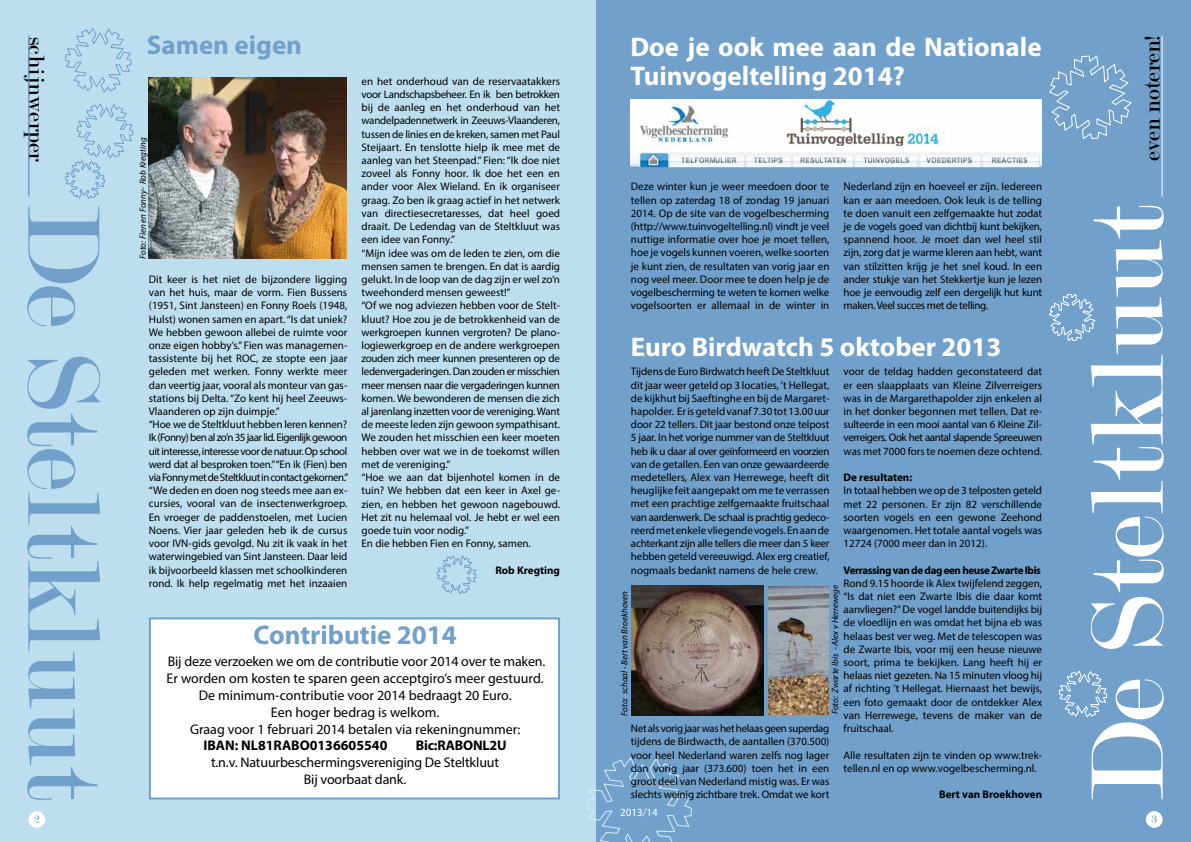
<style>
.page{position:relative;width:1191px;height:842px;background:#fff}
.page>*{position:absolute;margin:0;border:0;box-sizing:border-box;transform-origin:0 0}
.t1{font:110px "Modern";color:#fff}
.t2{font:110px "Modern";color:#71a0cb}
.t3{font:700 27px/29px "Myriad Pro";color:#fff}
.t4{font:700 27px "Myriad Pro";color:#71a0cb}
.t5{font:24px "Modern";color:#000}
.t6{font:14px/16.8px "Myriad Pro";letter-spacing:-.005em;color:#000;text-align:center}
.t7{font:700 14px "Myriad Pro";color:#000}
.t8{font:12px "Modern";color:#71a0cb}
.t9{font:11px/13.2px "Myriad Pro";color:#000;text-align:justify}
.t10{font:700 11px "Myriad Pro";letter-spacing:-.01em;color:#000}
.t11{font:700 11px "Myriad Pro";letter-spacing:-.04em;color:#000}
.t12{font:11px "Myriad Pro";color:#fff}
.t13{font:italic 9px "Myriad Pro";color:#000}
</style>
<div class="page">
<div style="left:595px;top:0;width:596px;height:842px;background:#71a0cb"></div>
<div style="left:0;top:0;width:595px;height:842px;background:#bcdeef"></div>
<hr style="left:1161px;top:36px;width:1px;height:161px;background:#fff">
<hr style="left:28px;top:35px;width:1px;height:161px;background:#71a0cb">
<svg style="left:587px;top:757px;width:105px;height:85px"></svg>
<div style="left:1145px;top:811px;width:17px;height:17px;background:#fff;border-radius:50%"></div>
<div style="left:28px;top:811px;width:17px;height:17px;background:#fff;border-radius:50%"></div>
<hr style="left:29px;top:36px;width:1px;height:161px;background:#71a0cb">
<svg style="left:65px;top:28px;width:67px;height:64px"></svg>
<svg style="left:1049px;top:55px;width:83px;height:85px"></svg>
<img style="left:149px;top:77px;width:197px;height:182px">
<svg style="left:65px;top:103px;width:69px;height:96px"></svg>
<svg style="left:1049px;top:294px;width:46px;height:47px"></svg>
<img style="left:630px;top:100px;width:411px;height:68px">
<svg style="left:1058px;top:670px;width:49px;height:48px"></svg>
<img style="left:768px;top:586px;width:61px;height:128px">
<img style="left:631px;top:586px;width:132px;height:130px">
<svg style="left:436px;top:555px;width:41px;height:39px"></svg>
<div style="left:149px;top:617px;width:411px;height:182px;background:#fff;border:2px solid #71a0cb"></div>
<h3 class="t5" style="left:49px;top:37px;width:127px;rotate:90deg">schijnwerper</h3>
<h1 class="t2" style="left:118px;top:204px;width:598px;rotate:90deg">De Steltkluut</h1>
<h2 class="t4" style="left:147px;top:28px;width:157px">Samen eigen</h2>
<p class="t13" style="left:137px;top:259px;width:123px;rotate:-90deg">Foto: Fien en Fonny- Rob Kregting</p>
<p class="t9" style="left:149px;top:272px;width:201px;text-align:left">Dit keer is het niet de bijzondere ligging van het huis, maar de vorm. Fien Bussens (1951, Sint Jansteen) en Fonny Roels (1948, Hulst) wonen samen en apart. “Is dat uniek?<br>We hebben gewoon allebei de ruimte voor onze eigen hobby’s.” Fien was managemen&shy;tassistente bij het ROC, ze stopte een jaar geleden met werken. Fonny werkte meer dan veertig jaar, vooral als monteur van gas&shy;stations bij Delta. “Zo kent hij heel Zeeuws-Vlaanderen op zijn duimpje.”<br>“Hoe we de Steltkluut hebben leren kennen?<br>Ik (Fonny) ben al zo’n 35 jaar lid. Eigenlijk gewoon uit interesse, interesse voor de natuur. Op school werd dat al besproken toen.” “En ik (Fien) ben via Fonny met de Steltkluut in contact gekomen.” “We deden en doen nog steeds mee aan ex&shy;cursies, vooral van de insectenwerkgroep.<br>En vroeger de paddenstoelen, met Lucien Noens. Vier jaar geleden heb ik de cursus voor IVN-gids gevolgd. Nu zit ik vaak in het waterwingebied van Sint Jansteen. Daar leid ik bijvoorbeeld klassen met schoolkinderen rond. Ik help regelmatig met het inzaaien</p>
<p class="t9" style="left:361px;top:74px;width:200px;text-align:left">en het onderhoud van de reservaatakkers voor Landschapsbeheer. En ik ben betrokken bij de aanleg en het onderhoud van het wandelpadennetwerk in Zeeuws-Vlaanderen, tussen de linies en de kreken, samen met Paul Steijaart. En tenslotte hielp ik mee met de aanleg van het Steenpad.” Fien: “Ik doe niet zoveel als Fonny hoor. Ik doe het een en ander voor Alex Wieland. En ik organiseer graag. Zo ben ik graag actief in het netwerk van directiesecretaresses, dat heel goed draait. De Ledendag van de Steltkluut was een idee van Fonny.”<br>“Mijn idee was om de leden te zien, om die mensen samen te brengen. En dat is aardig gelukt. In de loop van de dag zijn er wel zo’n tweehonderd mensen geweest!”<br>“Of we nog adviezen hebben voor de Stelt&shy;kluut? Hoe zou je de betrokkenheid van de werkgroepen kunnen vergroten? De plano&shy;logiewerkgroep en de andere werkgroepen zouden zich meer kunnen presenteren op de ledenvergaderingen. Dan zouden er misschien meer mensen naar die vergaderingen kunnen komen. We bewonderen de mensen die zich al jarenlang inzetten voor de vereniging. Want de meeste leden zijn gewoon sympathisant.<br>We zouden het misschien een keer moeten hebben over wat we in de toekomst willen met de vereniging.”<br>“Hoe we aan dat bijenhotel komen in de tuin? We hebben dat een keer in Axel ge&shy;zien, en hebben het gewoon nagebouwd.<br>Het zit nu helemaal vol. Je hebt er wel een goede tuin voor nodig.”<br>En die hebben Fien en Fonny, samen.</p>
<p class="t10" style="left:495px;top:563px;width:66px">Rob Kregting</p>
<h2 class="t4" style="left:253px;top:618px;width:205px">Contributie 2014</h2>
<p class="t6" style="left:167px;top:653px;width:380px">Bij deze verzoeken we om de contributie voor 2014 over te maken.<br>Er worden om kosten te sparen geen acceptgiro’s meer gestuurd.<br>De minimum-contributie voor 2014 bedraagt 20 Euro.<br>Een hoger bedrag is welkom.<br>Graag voor 1 februari 2014 betalen via rekeningnummer:</p>
<p class="t7" style="left:203px;top:736px;width:185px">IBAN: NL81RABO0136605540</p>
<p class="t7" style="left:416px;top:736px;width:92px">Bic:RABONL2U</p>
<p class="t6" style="left:211px;top:754px;width:289px">t.n.v. Natuurbeschermingsvereniging De Steltkluut<br>Bij voorbaat dank.</p>
<h2 class="t3" style="left:630px;top:31px;width:412px">Doe je ook mee aan de Nationale<br>Tuinvogeltelling 2014?</h2>
<p class="t9" style="left:631px;top:180px;width:200px">Deze winter kun je weer meedoen door te tellen op zaterdag 18 of zondag 19 januari 2014. Op de site van de vogelbescherming (http://www.tuinvogeltelling.nl) vindt je veel nuttige informatie over hoe je moet tellen, hoe je vogels kunnen voeren, welke soorten je kunt zien, de resultaten van vorig jaar en nog veel meer. Door mee te doen help je de vogelbescherming te weten te komen welke vogelsoorten er allemaal in de winter in</p>
<p class="t9" style="left:843px;top:180px;width:200px">Nederland zijn en hoeveel er zijn. Iedereen kan er aan meedoen. Ook leuk is de telling te doen vanuit een zelfgemaakte hut zodat je de vogels goed van dichtbij kunt bekijken, spannend hoor. Je moet dan wel heel stil zijn, zorg dat je warme kleren aan hebt, want van stilzitten krijg je het snel koud. In een ander stukje van het Stekkertje kun je lezen hoe je eenvoudig zelf een dergelijk hut kunt maken. Veel succes met de telling.</p>
<h2 class="t3" style="left:631px;top:332px;width:372px">Euro Birdwatch 5 oktober 2013</h2>
<p class="t9" style="left:631px;top:365px;width:200px">Tijdens de Euro Birdwatch heeft De Steltkluut dit jaar weer geteld op 3 locaties, ’t Hellegat, de kijkhut bij Saeftinghe en bij de Margaret&shy;hapolder. Er is geteld vanaf 7.30 tot 13.00 uur door 22 tellers. Dit jaar bestond onze telpost 5 jaar. In het vorige nummer van de Steltkluut heb ik u daar al over geïnformeerd en voorzien van de getallen. Een van onze gewaardeerde medetellers, Alex van Herrewege, heeft dit heuglijke feit aangepakt om me te verrassen met een prachtige zelfgemaakte fruitschaal van aardenwerk. De schaal is prachtig gedeco&shy;reerd met enkele vliegende vogels. En aan de achterkant zijn alle tellers die meer dan 5 keer hebben geteld vereeuwigd. Alex erg creatief, nogmaals bedankt namens de hele crew.</p>
<p class="t9" style="left:843px;top:365px;width:200px">voor de teldag hadden geconstateerd dat er een slaapplaats van Kleine Zilverreigers was in de Margarethapolder zijn enkelen al in het donker begonnen met tellen. Dat re&shy;sulteerde in een mooi aantal van 6 Kleine Zil&shy;verreigers. Ook het aantal slapende Spreeuwen was met 7000 fors te noemen deze ochtend.</p>
<p class="t10" style="left:843px;top:470px;width:70px">De resultaten:</p>
<p class="t9" style="left:843px;top:484px;width:200px">In totaal hebben we op de 3 telposten geteld met 22 personen. Er zijn 82 verschillende soorten vogels en een gewone Zeehond waargenomen. Het totale aantal vogels was 12724 (7000 meer dan in 2012).</p>
<p class="t11" style="left:843px;top:563px;width:199px">Verrassing van de dag een heuse Zwarte Ibis</p>
<p class="t9" style="left:843px;top:576px;width:200px">Rond 9.15 hoorde ik Alex twijfelend zeggen, “Is dat niet een Zwarte Ibis die daar komt aanvliegen?” De vogel landde buitendijks bij de vloedlijn en was omdat het bijna eb was helaas best ver weg. Met de telescopen was de Zwarte Ibis, voor mij een heuse nieuwe soort, prima te bekijken. Lang heeft hij er helaas niet gezeten. Na 15 minuten vloog hij af richting ’t Hellegat. Hiernaast het bewijs, een foto gemaakt door de ontdekker Alex van Herrewege, tevens de maker van de fruitschaal.</p>
<p class="t9" style="left:843px;top:748px;width:200px">Alle resultaten zijn te vinden op www.trek&shy;tellen.nl en op www.vogelbescherming.nl.</p>
<p class="t10" style="left:939px;top:787px;width:105px">Bert van Broekhoven</p>
<p class="t13" style="left:619px;top:716px;width:126px;rotate:-90deg">Foto: schaal - Bert van Broekhoven</p>
<p class="t13" style="left:829px;top:714px;width:131px;rotate:-90deg">Foto: Zwarte Ibis - Alex v Herrewege</p>
<p class="t9" style="left:631px;top:722px;width:200px">Net als vorig jaar was het helaas geen superdag tijdens de Birdwacth, de aantallen (370.500) voor heel Nederland waren zelfs nog lager dan vorig jaar (373.600) toen het in een groot deel van Nederland mistig was. Er was slechts weinig zichtbare trek. Omdat we kort</p>
<h3 class="t5" style="left:1140px;top:161px;width:128px;rotate:-90deg">even noteren!</h3>
<h1 class="t1" style="left:1073px;top:802px;width:598px;rotate:-90deg">De Steltkluut</h1>
<p class="t12" style="left:620px;top:805px;width:39px">2013/14</p>
<p class="t8" style="left:34px;top:813px;width:7px">2</p>
<p class="t8" style="left:1151px;top:813px;width:7px">3</p>
</div>
